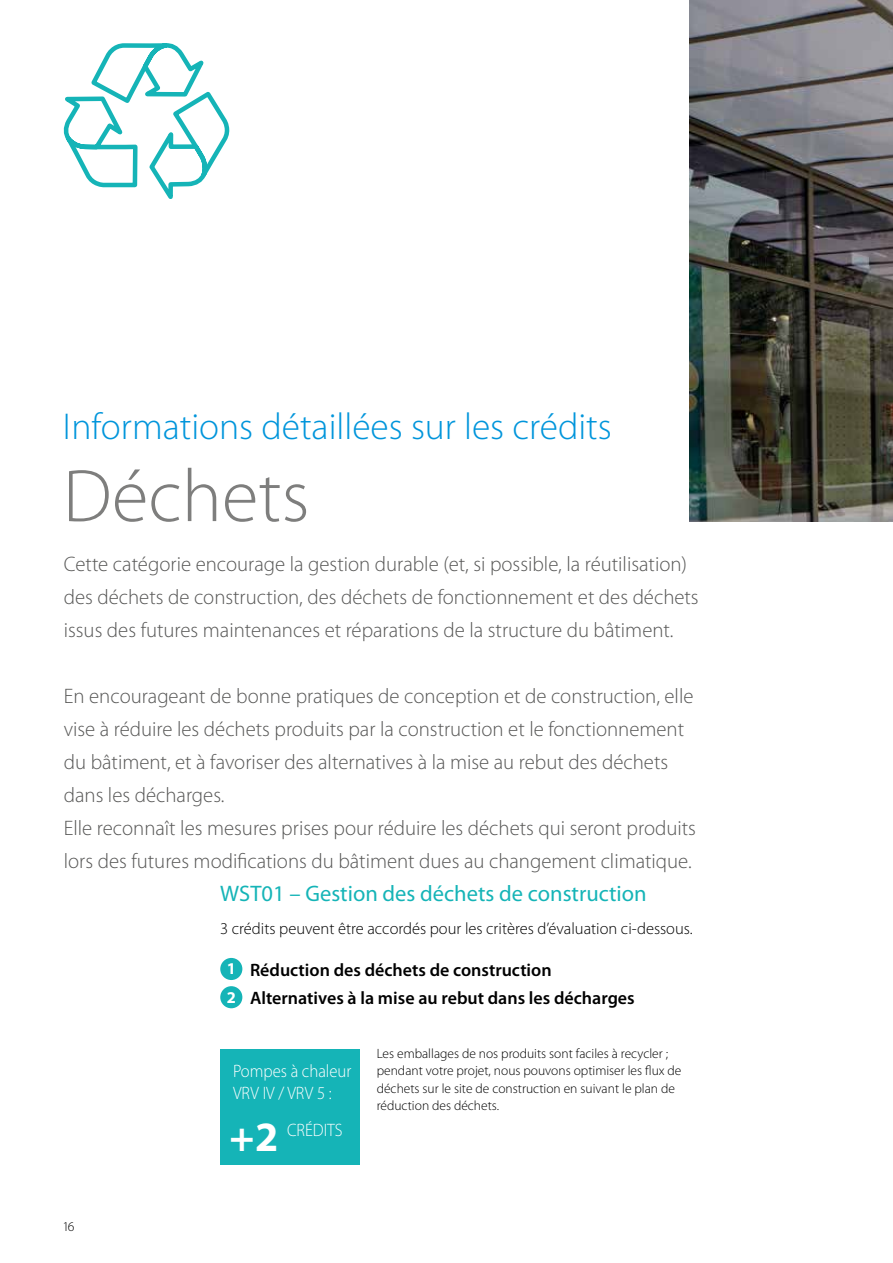
<style>
.page{position:relative;width:893px;height:1263px;background:#fff}
.page>*{position:absolute;margin:0;border:0;box-sizing:border-box;transform-origin:0 0}
.t1{font:300 75px "Myriad Pro";color:#7e7e7d}
.t2{font:700 41.85px "Myriad Pro";color:#fff}
.t3{font:300 37.5px "Myriad Pro";color:#0095db}
.t4{font:22.5px "Myriad Pro";color:#15b4b7}
.t5{font:300 21px/33px "Myriad Pro";color:#575756}
.t6{font:600 18px/28.2px "Myriad Pro";color:#000}
.t7{font:300 18px/21.6px "Myriad Pro";color:#fff;scale:.93 1}
.t8{font:300 16.5px "Myriad Pro";color:#000}
.t9{font:300 13.5px/17.2px "Myriad Pro";color:#000}
.s1{font-weight:700;font-size:16.5px;color:#fff}
</style>
<div class="page">
<div style="left:220px;top:958px;width:22px;height:22px;background:#15b4b7;border-radius:50%"></div>
<div style="left:220px;top:986px;width:22px;height:22px;background:#15b4b7;border-radius:50%"></div>
<div style="left:220px;top:1049px;width:140px;height:116px;background:#15b4b7"></div>
<svg style="left:63px;top:43px;width:167px;height:156px"></svg>
<img style="left:690px;top:0;width:203px;height:521px">
<h3 class="t3" style="left:63px;top:405px;width:550px">Informations détaillées sur les crédits</h3>
<h1 class="t1" style="left:63px;top:455px;width:248px">Déchets</h1>
<p class="t5" style="left:64px;top:547px;width:636px">Cette catégorie encourage la gestion durable (et, si possible, la réutilisation) des déchets de construction, des déchets de fonctionnement et des déchets issus des futures maintenances et réparations de la structure du bâtiment.</p>
<p class="t5" style="left:64px;top:679px;width:634px">En encourageant de bonne pratiques de conception et de construction, elle vise à réduire les déchets produits par la construction et le fonctionnement du bâtiment, et à favoriser des alternatives à la mise au rebut des déchets dans les décharges.<br>Elle reconnaît les mesures prises pour réduire les déchets qui seront produits lors des futures modifications du bâtiment dues au changement climatique.</p>
<p class="t4" style="left:220px;top:879px;width:428px">WST01 – Gestion des déchets de construction</p>
<p class="t8" style="left:220px;top:919px;width:474px">3 crédits peuvent être accordés pour les critères d’évaluation ci-dessous.</p>
<p class="t6" style="left:227px;top:956px;width:410px"><span class="s1">1</span> Réduction des déchets de construction<br><span class="s1">2</span> Alternatives à la mise au rebut dans les décharges</p>
<p class="t9" style="left:64px;top:1218px;width:12px">16</p>
<p class="t7" style="left:233px;top:1060px;width:129px">Pompes à chaleur<br>VRV IV / VRV 5 :</p>
<p class="t7" style="left:287px;top:1119px;width:61px">CRÉDITS</p>
<h2 class="t2" style="left:230px;top:1109px;width:50px">+2</h2>
<p class="t9" style="left:377px;top:1045px;width:306px">Les emballages de nos produits sont faciles à recycler ; pendant votre projet, nous pouvons optimiser les flux de déchets sur le site de construction en suivant le plan de réduction des déchets.</p>
</div>
